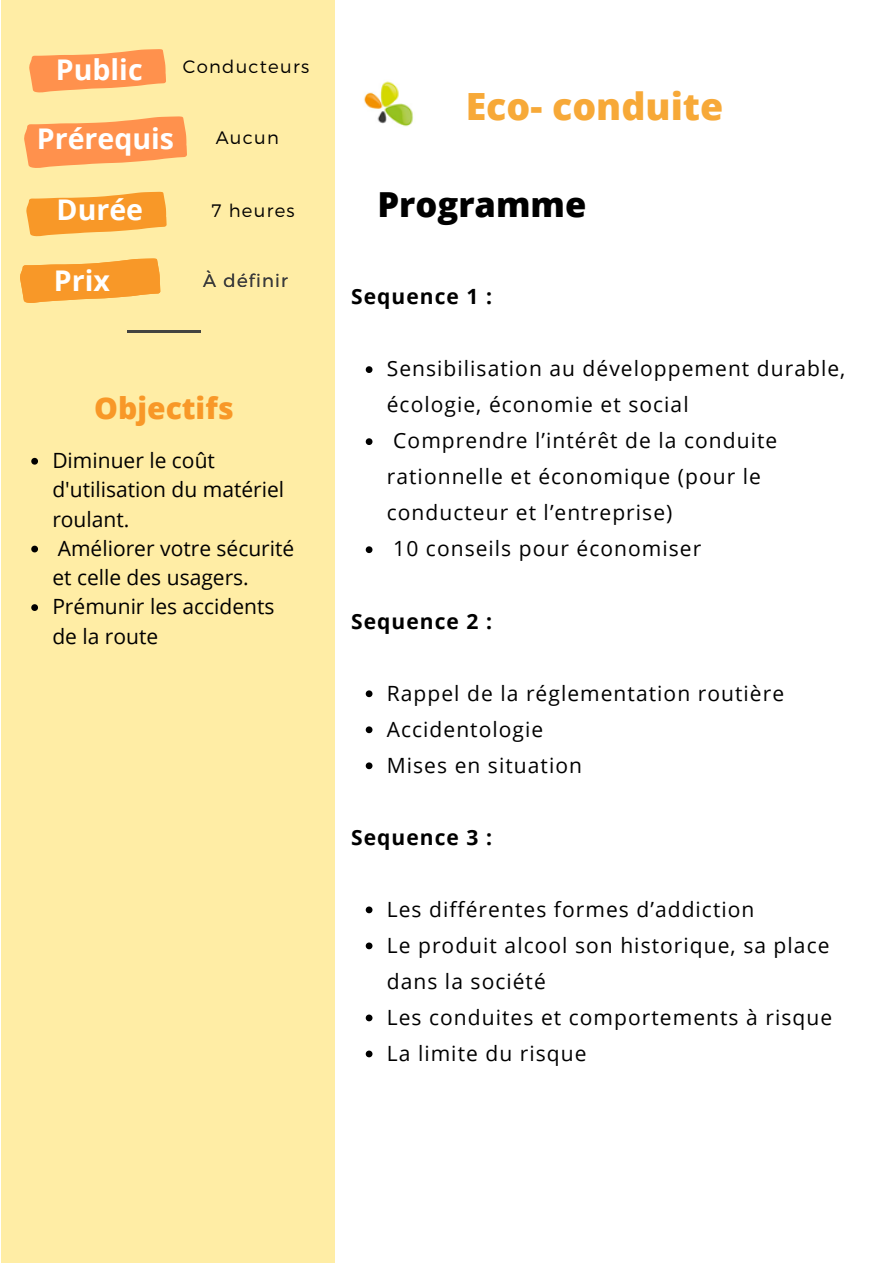
<style>
.page{position:relative;width:894px;height:1264px;background:#fff}
.page>*{position:absolute;margin:0;border:0;box-sizing:border-box;transform-origin:0 0}
.t1{font:800 37.5px "Open Sans";color:#f7a938}
.t2{font:800 34.5px "Open Sans";color:#000}
.t3{font:800 30px "Open Sans";color:#f89828}
.t4{font:700 28.5px "Open Sans";color:#fff}
.t5{font:21px/36px "Open Sans";letter-spacing:.05em;color:#000}
.t6{font:21px/29.2px "Open Sans";color:#000}
.t7{font:700 21px "Open Sans";letter-spacing:.05em;color:#000}
.t8{font:300 18px "Montserrat";letter-spacing:.07em;color:#000}
.t9{font:300 18px "Montserrat";letter-spacing:.07em;color:#3b3b3b}
</style>
<div class="page">
<div style="left:1px;top:0;width:333px;height:1262px;background:#ffeda5"></div>
<img style="left:363px;top:81px;width:50px;height:46px">
<hr style="left:127px;top:331px;width:74px;height:1px;background:#444440">
<svg style="left:29px;top:49px;width:137px;height:43px"></svg>
<svg style="left:26px;top:192px;width:141px;height:44px"></svg>
<svg style="left:24px;top:116px;width:163px;height:52px"></svg>
<svg style="left:20px;top:258px;width:140px;height:45px"></svg>
<svg style="left:31px;top:458px;width:7px;height:6px"></svg>
<svg style="left:31px;top:545px;width:7px;height:7px"></svg>
<svg style="left:31px;top:604px;width:7px;height:7px"></svg>
<svg style="left:365px;top:366px;width:7px;height:7px"></svg>
<svg style="left:365px;top:438px;width:7px;height:7px"></svg>
<svg style="left:365px;top:546px;width:7px;height:7px"></svg>
<svg style="left:365px;top:690px;width:7px;height:7px"></svg>
<svg style="left:365px;top:726px;width:7px;height:7px"></svg>
<svg style="left:365px;top:762px;width:7px;height:7px"></svg>
<svg style="left:365px;top:906px;width:7px;height:7px"></svg>
<svg style="left:365px;top:942px;width:7px;height:7px"></svg>
<svg style="left:365px;top:1014px;width:7px;height:7px"></svg>
<svg style="left:365px;top:1050px;width:7px;height:7px"></svg>
<p class="t4" style="left:56px;top:50px;width:88px">Public</p>
<p class="t8" style="left:183px;top:55px;width:128px">Conducteurs</p>
<p class="t4" style="left:37px;top:119px;width:139px">Prérequis</p>
<p class="t8" style="left:216px;top:126px;width:65px">Aucun</p>
<p class="t4" style="left:57px;top:190px;width:88px">Durée</p>
<p class="t8" style="left:211px;top:199px;width:85px">7 heures</p>
<p class="t4" style="left:54px;top:260px;width:57px">Prix</p>
<p class="t9" style="left:203px;top:269px;width:86px">À définir</p>
<p class="t3" style="left:94px;top:387px;width:141px">Objectifs</p>
<h1 class="t6" style="left:52px;top:445px;width:233px">Diminuer le coût d'utilisation du matériel roulant.</h1>
<p class="t6" style="left:52px;top:533px;width:243px">Améliorer votre sécurité et celle des usagers.</p>
<h2 class="t6" style="left:52px;top:591px;width:224px">Prémunir les accidents de la route</h2>
<h2 class="t1" style="left:465px;top:80px;width:259px">Eco- conduite</h2>
<p class="t2" style="left:377px;top:180px;width:210px">Programme</p>
<h1 class="t7" style="left:351px;top:282px;width:142px">Sequence 1 :</h1>
<p class="t5" style="left:386px;top:350px;width:460px">Sensibilisation au développement durable, écologie, économie et social</p>
<h2 class="t5" style="left:386px;top:422px;width:392px;text-indent:7px">Comprendre l’intérêt de la conduite rationnelle et économique (pour le conducteur et l’entreprise)</h2>
<p class="t5" style="left:393px;top:530px;width:309px">10 conseils pour économiser</p>
<h3 class="t7" style="left:351px;top:606px;width:142px">Sequence 2 :</h3>
<p class="t5" style="left:386px;top:674px;width:399px">Rappel de la réglementation routière</p>
<p class="t5" style="left:386px;top:710px;width:158px">Accidentologie</p>
<p class="t5" style="left:386px;top:746px;width:197px">Mises en situation</p>
<h3 class="t7" style="left:351px;top:822px;width:142px">Sequence 3 :</h3>
<p class="t5" style="left:386px;top:890px;width:369px">Les différentes formes d’addiction</p>
<p class="t5" style="left:386px;top:926px;width:444px">Le produit alcool son historique, sa place dans la société</p>
<p class="t5" style="left:386px;top:998px;width:446px">Les conduites et comportements à risque</p>
<h3 class="t5" style="left:386px;top:1034px;width:201px">La limite du risque</h3>
</div>
